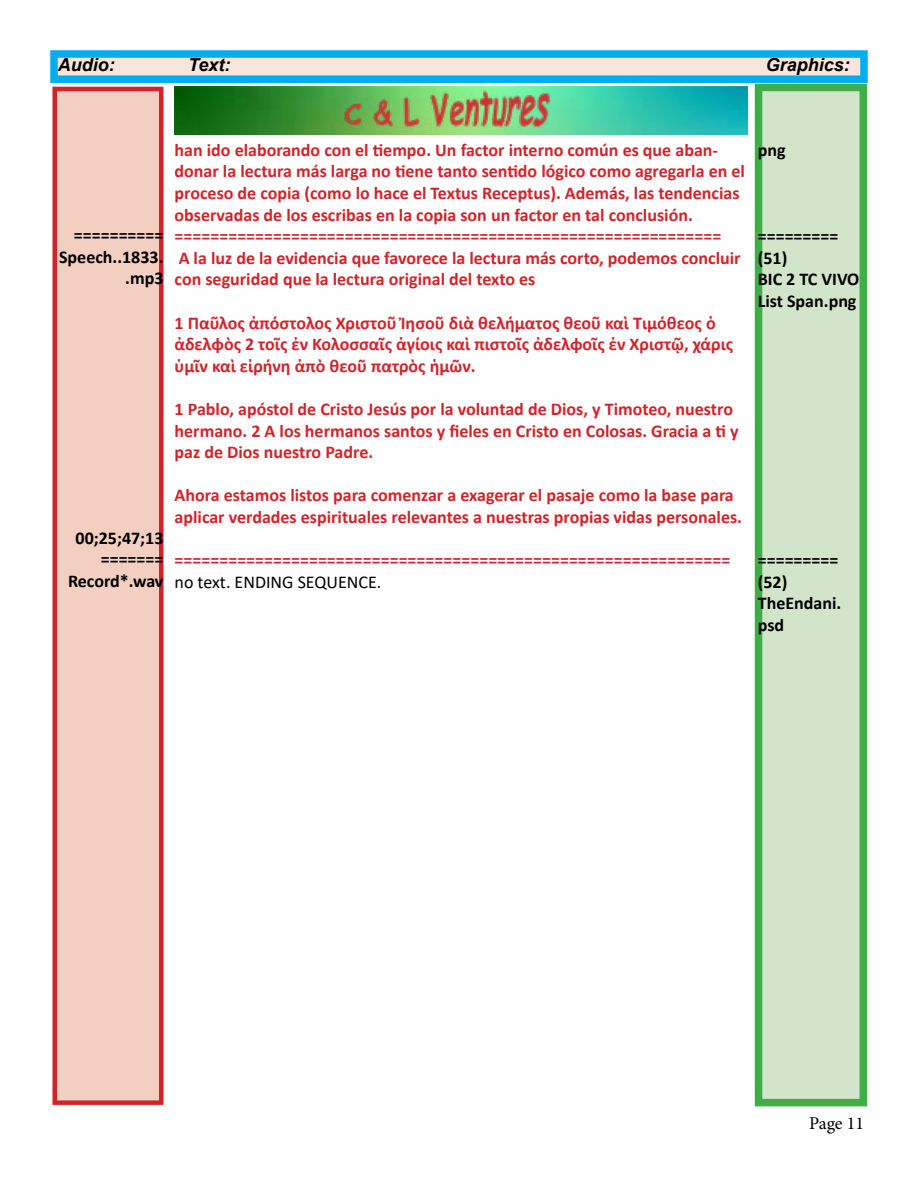
<style>
.page{position:relative;width:918px;height:1188px;background:#fff}
.page>*{position:absolute;margin:0;border:0;box-sizing:border-box;transform-origin:0 0}
.t1{font:700 18px/21.6px "Calibri";color:#d2232a}
.t2{font:700 18px/21.6px "Calibri";color:#000}
.t3{font:18px "Calibri";color:#000}
.t4{font:italic 700 18px "Arial";color:#000}
.t5{font:18px "Minion Pro";letter-spacing:-.005em;color:#000}
</style>
<div class="page">
<div style="left:54px;top:54px;width:810px;height:25px;background:#f8e5dc"></div>
<div style="left:50px;top:50px;width:818px;height:33px;border:8px solid #00aeef"></div>
<div style="left:52px;top:87px;width:112px;height:1018px;background:#f3cfc1;border:4px solid #d2232a"></div>
<div style="left:755px;top:84px;width:112px;height:1022px;background:#d2e5ca;border:8px solid #41ad49"></div>
<img style="left:175px;top:87px;width:572px;height:48px">
<img style="left:331px;top:86px;width:220px;height:49px">
<p class="t4" style="left:58px;top:53px;width:58px">Audio:</p>
<p class="t4" style="left:188px;top:53px;width:44px">Text:</p>
<p class="t4" style="left:766px;top:53px;width:86px">Graphics:</p>
<p class="t2" style="left:74px;top:224px;width:91px">==========</p>
<p class="t2" style="left:59px;top:246px;width:106px">Speech..1833.</p>
<p class="t2" style="left:125px;top:267px;width:40px">.mp3</p>
<p class="t2" style="left:76px;top:527px;width:89px">00;25;47;13</p>
<p class="t2" style="left:101px;top:548px;width:64px">=======</p>
<p class="t2" style="left:68px;top:570px;width:97px">Record*.wav</p>
<p class="t1" style="left:175px;top:139px;width:572px">han ido elaborando con el tiempo. Un factor interno común es que aban&shy;donar la lectura más larga no tiene tanto sentido lógico como agregarla en el proceso de copia (como lo hace el Textus Receptus). Además, las tendencias observadas de los escribas en la copia son un factor en tal conclusión.</p>
<p class="t1" style="left:175px;top:225px;width:548px">=============================================================</p>
<p class="t1" style="left:175px;top:247px;width:568px">A la luz de la evidencia que favorece la lectura más corto, podemos concluir con seguridad que la lectura original del texto es</p>
<p class="t1" style="left:175px;top:311px;width:560px">1 Παῦλος ἀπόστολος Χριστοῦ Ἰησοῦ διὰ θελήματος θεοῦ καὶ Τιμόθεος ὁ ἀδελφὸς 2 τοῖς ἐν Κολοσσαῖς ἁγίοις καὶ πιστοῖς ἀδελφοῖς ἐν Χριστῷ, χάρις ὑμῖν καὶ εἰρήνη ἀπὸ θεοῦ πατρὸς ἡμῶν.</p>
<p class="t1" style="left:175px;top:398px;width:566px">1 Pablo, apóstol de Cristo Jesús por la voluntad de Dios, y Timoteo, nuestro hermano. 2 A los hermanos santos y fieles en Cristo en Colosas. Gracia a ti y paz de Dios nuestro Padre.</p>
<p class="t1" style="left:175px;top:484px;width:569px">Ahora estamos listos para comenzar a exagerar el pasaje como la base para aplicar verdades espirituales relevantes a nuestras propias vidas personales.</p>
<p class="t1" style="left:175px;top:549px;width:557px">==============================================================</p>
<p class="t3" style="left:175px;top:569px;width:208px">no text. ENDING SEQUENCE.</p>
<p class="t2" style="left:758px;top:139px;width:29px">png</p>
<p class="t2" style="left:758px;top:225px;width:82px">=========</p>
<p class="t2" style="left:758px;top:247px;width:31px">(51)</p>
<p class="t2" style="left:758px;top:268px;width:103px">BIC 2 TC VIVO<br>List Span.png</p>
<p class="t2" style="left:758px;top:549px;width:82px">=========</p>
<p class="t2" style="left:758px;top:571px;width:31px">(52)</p>
<p class="t2" style="left:758px;top:592px;width:85px">TheEndani. psd</p>
<p class="t5" style="left:809px;top:1111px;width:56px">Page 11</p>
</div>
